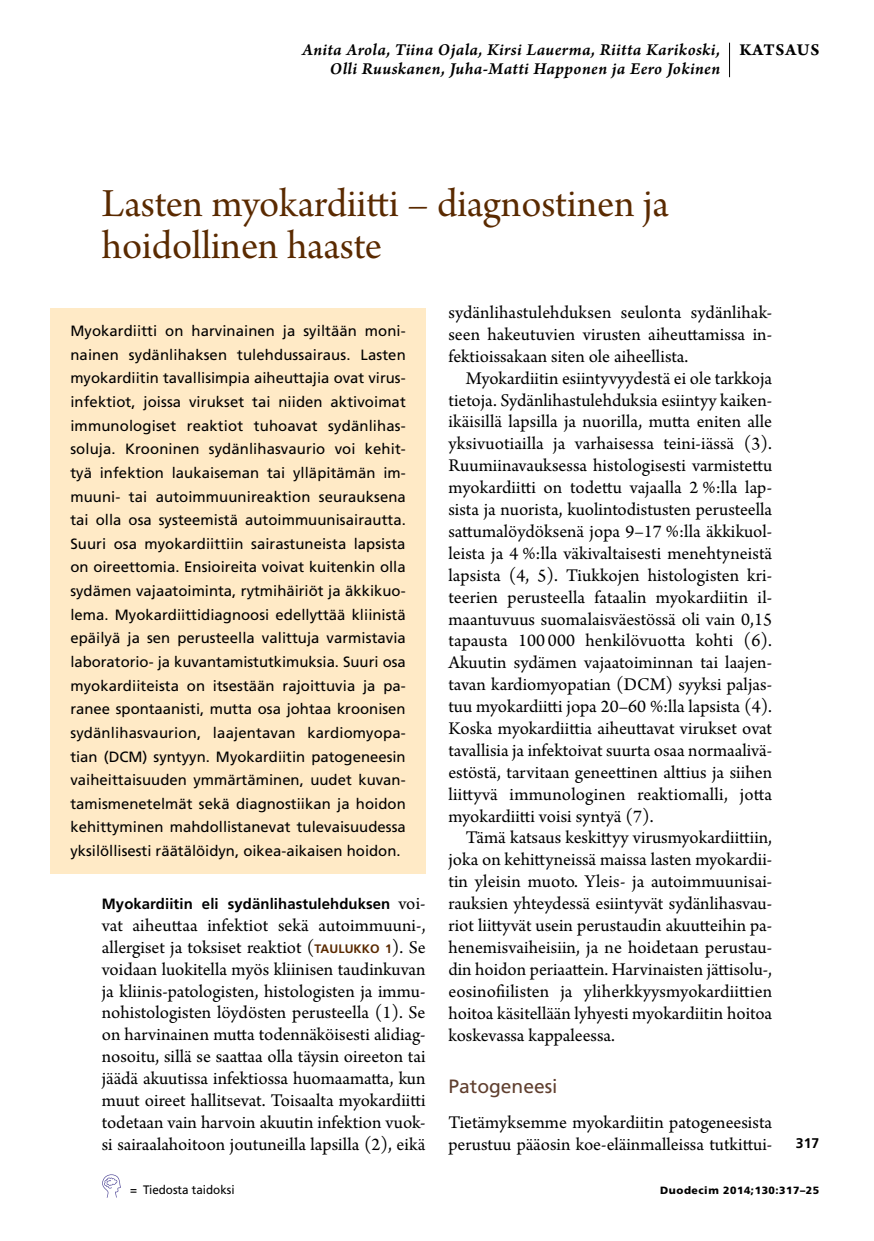
<style>
.page{position:relative;width:874px;height:1241px;background:#fff}
.page>*{position:absolute;margin:0;border:0;box-sizing:border-box;transform-origin:0 0}
.t1{font:42px/42px "Arno Pro Subhead";letter-spacing:-.005em;color:#5a2a00}
.t2{font:19.25px "Frutiger LT Std";color:#603f2f}
.t3{font:18.9px/21.9px "Arno Pro";color:#000;text-align:justify}
.t4{font:17.5px/19.2px "Arno Pro Smbd Italic Sm Text";letter-spacing:.02em;color:#000;text-align:right}
.t5{font:17.5px "Arno Pro Bold Sm Text";letter-spacing:.04em;color:#000}
.t6{font:14.88px/23.6px "Frutiger LT Std";color:#000;text-align:justify}
.t7{font:700 14.88px "Frutiger LT Std";letter-spacing:.005em;color:#000}
.t8{font:700 14px "Frutiger LT Std";color:#000}
.t9{font:12.25px "Frutiger LT Std";color:#000;scale:.95 1}
.t10{font:900 10.5px "Frutiger LT Std";letter-spacing:.05em;color:#000}
.s1{font-family:"Arno Pro";font-weight:400;font-size:18.9px}
.s2{font-family:"Frutiger LT Std";font-weight:700;font-size:12.25px;color:#5a2a00}
</style>
<div class="page">
<div style="left:50px;top:309px;width:375px;height:564px;background:#ffeac6"></div>
<hr style="left:728px;top:43px;width:1px;height:34px;background:#000">
<svg style="left:102px;top:1174px;width:19px;height:23px"></svg>
<p class="t4" style="left:302px;top:40px;width:419px">Anita Arola, Tiina Ojala, Kirsi Lauerma, Riitta Karikoski,<br>Olli Ruuskanen, Juha-Matti Happonen ja Eero Jokinen</p>
<p class="t5" style="left:739px;top:40px;width:81px">KATSAUS</p>
<h1 class="t1" style="left:102px;top:184px;width:568px">Lasten myokardiitti – diagnostinen ja hoidollinen haaste</h1>
<p class="t6" style="left:70px;top:319px;width:337px">Myokardiitti on harvinainen ja syiltään moni&shy;nainen sydänlihaksen tulehdussairaus. Lasten myokardiitin tavallisimpia aiheuttajia ovat virus&shy;infektiot, joissa virukset tai niiden aktivoimat immunologiset reaktiot tuhoavat sydänlihas&shy;soluja. Krooninen sydänlihasvaurio voi kehit&shy;tyä infektion laukaiseman tai ylläpitämän im&shy;muuni- tai autoimmuunireaktion seurauksena tai olla osa systeemistä autoimmuunisairautta.<br>Suuri osa myokardiittiin sairastuneista lapsista on oireettomia. Ensioireita voivat kuitenkin olla sydämen vajaatoiminta, rytmihäiriöt ja äkkikuo&shy;lema. Myokardiittidiagnoosi edellyttää kliinistä epäilyä ja sen perusteella valittuja varmistavia laboratorio- ja kuvantamistutkimuksia. Suuri osa myokardiiteista on itsestään rajoittuvia ja pa&shy;ranee spontaanisti, mutta osa johtaa kroonisen sydänlihasvaurion, laajentavan kardiomyopa&shy;tian (DCM) syntyyn. Myokardiitin patogeneesin vaiheittaisuuden ymmärtäminen, uudet kuvan&shy;tamismenetelmät sekä diagnostiikan ja hoidon kehittyminen mahdollistanevat tulevaisuudessa yksilöllisesti räätälöidyn, oikea-aikaisen hoidon.</p>
<p class="t7" style="left:102px;top:894px;width:325px">Myokardiitin eli sydänlihastulehduksen <span class="s1">voi-</span></p>
<p class="t3" style="left:102px;top:915px;width:325px">vat aiheuttaa infektiot sekä autoimmuuni-, allergiset ja toksiset reaktiot (<span class="s2">TAULUKKO 1</span>). Se voidaan luokitella myös kliinisen taudinkuvan ja kliinis-patologisten, histologisten ja immu&shy;nohistologisten löydösten perusteella (1). Se on harvinainen mutta todennäköisesti alidiag&shy;nosoitu, sillä se saattaa olla täysin oireeton tai jäädä akuutissa infektiossa huomaamatta, kun muut oireet hallitsevat. Toisaalta myokardiitti todetaan vain harvoin akuutin infektion vuok&shy;si sairaalahoitoon joutuneilla lapsilla (2), eikä</p>
<p class="t9" style="left:130px;top:1181px;width:111px">= Tiedosta taidoksi</p>
<p class="t3" style="left:448px;top:302px;width:325px">sydänlihastulehduksen seulonta sydänlihak&shy;seen hakeutuvien virusten aiheuttamissa in&shy;fektioissakaan siten ole aiheellista.</p>
<p class="t3" style="left:448px;top:368px;width:325px;text-indent:17px">Myokardiitin esiintyvyydestä ei ole tarkkoja tietoja. Sydänlihastulehduksia esiintyy kaiken&shy;ikäisillä lapsilla ja nuorilla, mutta eniten alle yksivuotiailla ja varhaisessa teini-iässä (3).<br>Ruumiinavauksessa histologisesti varmistettu myokardiitti on todettu vajaalla 2 %:lla lap&shy;sista ja nuorista, kuolintodistusten perusteella sattumalöydöksenä jopa 9–17 %:lla äkkikuol&shy;leista ja 4 %:lla väkivaltaisesti menehtyneistä lapsista (4, 5). Tiukkojen histologisten kri&shy;teerien perusteella fataalin myokardiitin il&shy;maantuvuus suomalaisväestössä oli vain 0,15 tapausta 100 000 henkilövuotta kohti (6).<br>Akuutin sydämen vajaatoiminnan tai laajen&shy;tavan kardiomyopatian (DCM) syyksi paljas&shy;tuu myokardiitti jopa 20–60 %:lla lapsista (4).<br>Koska myokardiittia aiheuttavat virukset ovat tavallisia ja infektoivat suurta osaa normaalivä&shy;estöstä, tarvitaan geneettinen alttius ja siihen liittyvä immunologinen reaktiomalli, jotta myokardiitti voisi syntyä (7).</p>
<p class="t3" style="left:448px;top:827px;width:325px;text-indent:17px">Tämä katsaus keskittyy virusmyokardiittiin, joka on kehittyneissä maissa lasten myokardii&shy;tin yleisin muoto. Yleis- ja autoimmuunisai&shy;rauksien yhteydessä esiintyvät sydänlihasvau&shy;riot liittyvät usein perustaudin akuutteihin pa&shy;henemisvaiheisiin, ja ne hoidetaan perustau&shy;din hoidon periaattein. Harvinaisten jättisolu-, eosinofiilisten ja yliherkkyysmyokardiittien hoitoa käsitellään lyhyesti myokardiitin hoitoa koskevassa kappaleessa.</p>
<p class="t2" style="left:448px;top:1074px;width:111px">Patogeneesi</p>
<p class="t3" style="left:448px;top:1112px;width:325px">Tietämyksemme myokardiitin patogeneesista perustuu pääosin koe-eläinmalleissa tutkittui-</p>
<p class="t8" style="left:795px;top:1134px;width:25px">317</p>
<p class="t10" style="left:660px;top:1183px;width:160px">Duodecim 2014;130:317–25</p>
</div>
